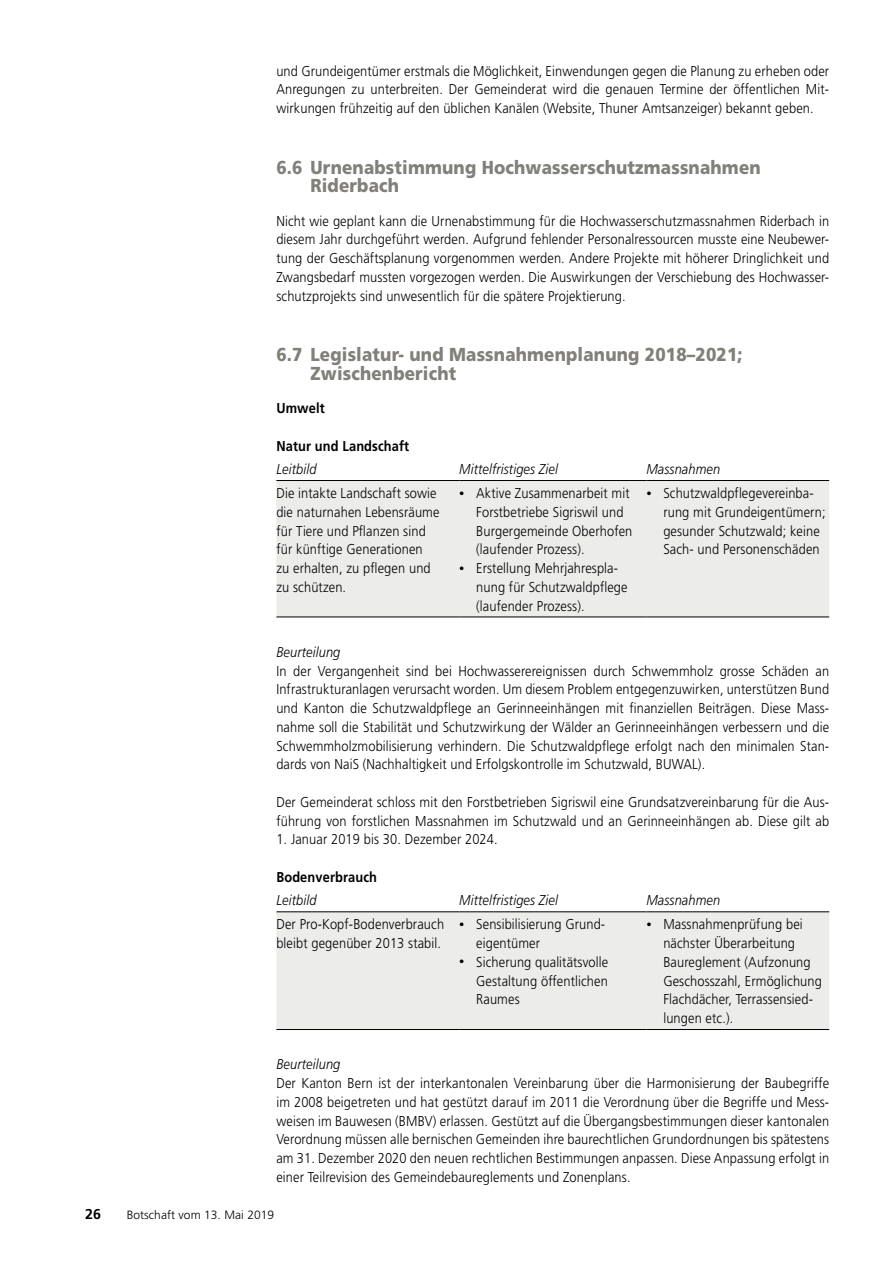
<style>
.page{position:relative;width:893px;height:1263px;background:#fff}
.page>*{position:absolute;margin:0;border:0;box-sizing:border-box;transform-origin:0 0}
.t1{font:900 18.75px/18.8px "Frutiger";letter-spacing:.01em;color:#81807a;scale:.9 1}
.t2{font:300 14.25px/18.8px "Frutiger";letter-spacing:.01em;color:#000;scale:.9 1}
.t3{font:italic 300 14.25px "Frutiger";letter-spacing:.01em;color:#000;scale:.9 1}
.t4{font:700 14.25px "Frutiger";letter-spacing:.01em;color:#000;scale:.9 1}
.t5{font:700 14.25px "Frutiger";letter-spacing:.01em;color:#000}
.t6{font:300 12px "Frutiger";letter-spacing:.005em;color:#000}
.s1{font-size:10.5px}
</style>
<div class="page">
<div style="left:276px;top:481px;width:553px;height:136px;background:#ececeb"></div>
<hr style="left:276px;top:480px;width:183px;height:1px;background:#000">
<hr style="left:459px;top:480px;width:187px;height:1px;background:#000">
<hr style="left:646px;top:480px;width:183px;height:1px;background:#000">
<hr style="left:276px;top:617px;width:183px;height:1px;background:#000">
<hr style="left:459px;top:617px;width:187px;height:1px;background:#000">
<hr style="left:646px;top:617px;width:183px;height:1px;background:#000">
<div style="left:276px;top:912px;width:553px;height:117px;background:#ececeb"></div>
<hr style="left:276px;top:911px;width:183px;height:1px;background:#000">
<hr style="left:459px;top:911px;width:187px;height:1px;background:#000">
<hr style="left:646px;top:911px;width:183px;height:1px;background:#000">
<hr style="left:276px;top:1029px;width:183px;height:1px;background:#000">
<hr style="left:459px;top:1029px;width:187px;height:1px;background:#000">
<hr style="left:646px;top:1029px;width:183px;height:1px;background:#000">
<p class="t2" style="left:276px;top:61px;width:616px;text-align:justify">und Grundeigentümer erstmals die Möglichkeit, Einwendungen gegen die Planung zu erheben oder Anregungen zu unterbreiten. Der Gemeinderat wird die genauen Termine der öffentlichen Mit&shy;wirkungen frühzeitig auf den üblichen Kanälen (Website, Thuner Amtsanzeiger) bekannt geben.</p>
<h1 class="t1" style="left:310px;top:158px;width:502px;text-indent:-34px">6.6 Urnenabstimmung Hochwasserschutzmassnahmen<br>Riderbach</h1>
<p class="t2" style="left:276px;top:211px;width:616px;text-align:justify">Nicht wie geplant kann die Urnenabstimmung für die Hochwasserschutzmassnahmen Riderbach in diesem Jahr durchgeführt werden. Aufgrund fehlender Personalressourcen musste eine Neubewer&shy;tung der Geschäftsplanung vorgenommen werden. Andere Projekte mit höherer Dringlichkeit und Zwangsbedarf mussten vorgezogen werden. Die Auswirkungen der Verschiebung des Hochwasser&shy;schutzprojekts sind unwesentlich für die spätere Projektierung.</p>
<h1 class="t1" style="left:310px;top:345px;width:482px;text-indent:-34px">6.7 Legislatur- und Massnahmenplanung 2018–2021;<br>Zwischenbericht</h1>
<p class="t4" style="left:276px;top:400px;width:55px">Umwelt</p>
<p class="t4" style="left:276px;top:437px;width:149px">Natur und Landschaft</p>
<p class="t3" style="left:276px;top:461px;width:46px">Leitbild</p>
<p class="t3" style="left:459px;top:461px;width:111px">Mittelfristiges Ziel</p>
<p class="t3" style="left:646px;top:461px;width:84px">Massnahmen</p>
<p class="t2" style="left:276px;top:484px;width:183px">Die intakte Landschaft sowie die naturnahen Lebensräume für Tiere und Pflanzen sind für künftige Generationen<br>zu erhalten, zu pflegen und zu schützen.</p>
<p class="t2" style="left:476px;top:484px;width:175px;text-indent:-17px"><span class="s1">•</span> Aktive Zusammenarbeit mit<br>Forstbetriebe Sigriswil und<br>Burgergemeinde Oberhofen (laufender Prozess).</p>
<p class="t2" style="left:663px;top:484px;width:182px;text-indent:-17px"><span class="s1">•</span> Schutzwaldpflegevereinba&shy;rung mit Grundeigentümern; gesunder Schutzwald; keine<br>Sach- und Personenschäden</p>
<p class="t2" style="left:476px;top:559px;width:170px;text-indent:-17px"><span class="s1">•</span> Erstellung Mehrjahrespla&shy;nung für Schutzwaldpflege (laufender Prozess).</p>
<p class="t3" style="left:276px;top:644px;width:73px">Beurteilung</p>
<p class="t2" style="left:276px;top:661px;width:616px;text-align:justify">In der Vergangenheit sind bei Hochwasserereignissen durch Schwemmholz grosse Schäden an Infrastrukturanlagen verursacht worden. Um diesem Problem entgegenzuwirken, unterstützen Bund und Kanton die Schutzwaldpflege an Gerinneeinhängen mit finanziellen Beiträgen. Diese Mass&shy;nahme soll die Stabilität und Schutzwirkung der Wälder an Gerinneeinhängen verbessern und die Schwemmholzmobilisierung verhindern. Die Schutzwaldpflege erfolgt nach den minimalen Stan&shy;dards von NaiS (Nachhaltigkeit und Erfolgskontrolle im Schutzwald, BUWAL).</p>
<p class="t2" style="left:276px;top:793px;width:616px">Der Gemeinderat schloss mit den Forstbetrieben Sigriswil eine Grundsatzvereinbarung für die Aus&shy;führung von forstlichen Massnahmen im Schutzwald und an Gerinneeinhängen ab. Diese gilt ab</p>
<p class="t2" style="left:276px;top:830px;width:247px">1. Januar 2019 bis 30. Dezember 2024.</p>
<p class="t4" style="left:276px;top:868px;width:113px">Bodenverbrauch</p>
<p class="t3" style="left:276px;top:892px;width:46px">Leitbild</p>
<p class="t3" style="left:459px;top:892px;width:111px">Mittelfristiges Ziel</p>
<p class="t3" style="left:646px;top:892px;width:84px">Massnahmen</p>
<p class="t2" style="left:276px;top:915px;width:188px">Der Pro-Kopf-Bodenverbrauch bleibt gegenüber 2013 stabil.</p>
<p class="t2" style="left:476px;top:915px;width:145px;text-indent:-17px"><span class="s1">•</span> Sensibilisierung Grund&shy;eigentümer</p>
<p class="t2" style="left:476px;top:953px;width:148px;text-align:justify;text-indent:-17px"><span class="s1">•</span> Sicherung qualitätsvolle Gestaltung öffentlichen Raumes</p>
<p class="t2" style="left:663px;top:915px;width:178px;text-indent:-17px"><span class="s1">•</span> Massnahmenprüfung bei nächster Überarbeitung<br>Baureglement (Aufzonung<br>Geschosszahl, Ermöglichung<br>Flachdächer, Terrassensied&shy;lungen etc.).</p>
<p class="t3" style="left:276px;top:1056px;width:73px">Beurteilung</p>
<p class="t2" style="left:276px;top:1074px;width:616px;text-align:justify">Der Kanton Bern ist der interkantonalen Vereinbarung über die Harmonisierung der Baubegriffe im 2008 beigetreten und hat gestützt darauf im 2011 die Verordnung über die Begriffe und Mess&shy;weisen im Bauwesen (BMBV) erlassen. Gestützt auf die Übergangsbestimmungen dieser kantonalen Verordnung müssen alle bernischen Gemeinden ihre baurechtlichen Grundordnungen bis spätestens am 31. Dezember 2020 den neuen rechtlichen Bestimmungen anpassen. Diese Anpassung erfolgt in einer Teilrevision des Gemeindebaureglements und Zonenplans.</p>
<p class="t5" style="left:85px;top:1206px;width:17px">26</p>
<p class="t6" style="left:127px;top:1208px;width:149px">Botschaft vom 13. Mai 2019</p>
</div>
